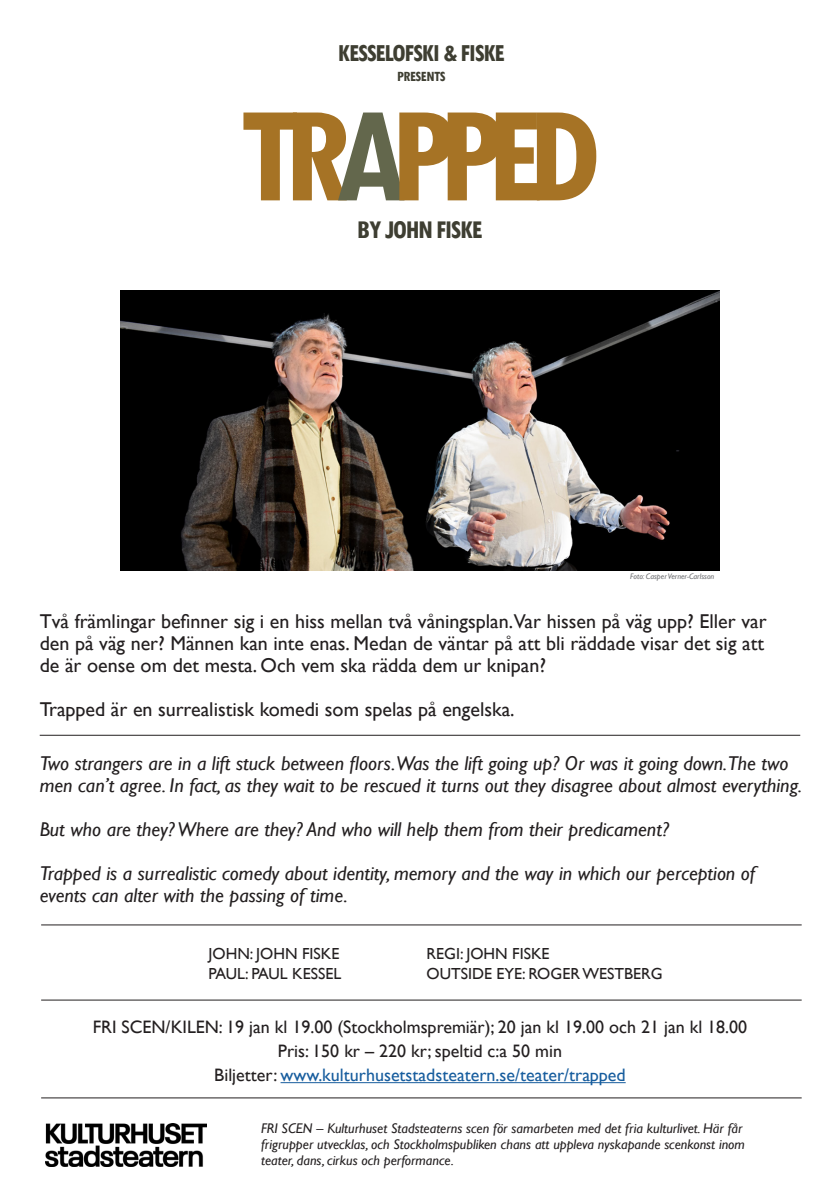
<style>
.page{position:relative;width:840px;height:1191px;background:#fff}
.page>*{position:absolute;margin:0;border:0;box-sizing:border-box;transform-origin:0 0}
.t1{font:700 condensed 144px "Tw Cen";letter-spacing:-.115em;color:#a67325}
.t2{font:700 condensed 27.2px "Tw Cen";letter-spacing:-.05em;color:#3e3e32}
.t3{font:700 condensed 26px "Tw Cen";letter-spacing:-.05em;color:#3e3e32}
.t4{font:italic 20px/22px "Gill Sans";color:#231f20}
.t5{font:20px/22px "Gill Sans";color:#231f20}
.t6{font:18px "Gill Sans";color:#231f20}
.t7{font:18px "Gill Sans";color:#175d9e}
.t8{font:16px "Gill Sans";color:#231f20}
.t9{font:700 condensed 15px "Tw Cen";letter-spacing:-.03em;color:#3e3e32}
.t10{font:italic 14px/16px "Gill Sans";color:#231f20}
.t11{font:italic 8px "Gill Sans";color:#6c6d70}
.s1{color:#63674c}
.s2{color:#231f20}
</style>
<div class="page">
<hr style="left:41px;top:1097px;width:760px;height:1px;background:#231f20">
<hr style="left:280px;top:1082px;width:345px;height:1px;background:#175d9e">
<hr style="left:41px;top:924px;width:760px;height:1px;background:#231f20">
<hr style="left:40px;top:735px;width:759px;height:1px;background:#231f20">
<img style="left:120px;top:290px;width:599px;height:280px">
<img style="left:45px;top:1123px;width:162px;height:43px">
<hr style="left:41px;top:999px;width:760px;height:1px;background:#231f20">
<p class="t3" style="left:338px;top:37px;width:168px">KESSELOFSKI &amp; FISKE</p>
<p class="t9" style="left:397px;top:67px;width:50px">PRESENTS</p>
<p class="t1" style="left:239px;top:68px;width:363px">TR<span class="s1">A</span>PPED</p>
<p class="t2" style="left:357px;top:213px;width:127px">BY JOHN FISKE</p>
<p class="t11" style="left:630px;top:572px;width:85px">Foto: Casper Verner-Carlsson</p>
<p class="t5" style="left:40px;top:610px;width:728px">Två främlingar befinner sig i en hiss mellan två våningsplan.Var hissen på väg upp? Eller var den på väg ner? Männen kan inte enas. Medan de väntar på att bli räddade visar det sig att</p>
<p class="t5" style="left:40px;top:654px;width:507px">de är oense om det mesta. Och vem ska rädda dem ur knipan?</p>
<p class="t5" style="left:40px;top:698px;width:476px">Trapped är en surrealistisk komedi som spelas på engelska.</p>
<p class="t4" style="left:40px;top:752px;width:763px">Two strangers are in a lift stuck between floors.Was the lift going up? Or was it going down.The two men can’t agree. In fact, as they wait to be rescued it turns out they disagree about almost everything.</p>
<p class="t4" style="left:40px;top:818px;width:630px">But who are they? Where are they? And who will help them from their predicament?</p>
<p class="t4" style="left:40px;top:862px;width:716px">Trapped is a surrealistic comedy about identity, memory and the way in which our perception of events can alter with the passing of time.</p>
<p class="t8" style="left:208px;top:944px;width:132px">JOHN: JOHN FISKE</p>
<p class="t8" style="left:208px;top:964px;width:134px">PAUL: PAUL KESSEL</p>
<p class="t8" style="left:426px;top:944px;width:124px">REGI: JOHN FISKE</p>
<p class="t8" style="left:426px;top:964px;width:237px">OUTSIDE EYE: ROGER WESTBERG</p>
<p class="t6" style="left:93px;top:1016px;width:655px">FRI SCEN/KILEN: 19 jan kl 19.00 (Stockholmspremiär); 20 jan kl 19.00 och 21 jan kl 18.00</p>
<p class="t6" style="left:278px;top:1040px;width:285px">Pris: 150 kr – 220 kr; speltid c:a 50 min</p>
<p class="t7" style="left:214px;top:1064px;width:412px"><span class="s2">Biljetter:</span> www.kulturhusetstadsteatern.se/teater/trapped</p>
<p class="t10" style="left:261px;top:1120px;width:485px">FRI SCEN – Kulturhuset Stadsteaterns scen för samarbeten med det fria kulturlivet. Här får frigrupper utvecklas, och Stockholmspubliken chans att uppleva nyskapande scenkonst inom teater, dans, cirkus och performance.</p>
</div>
